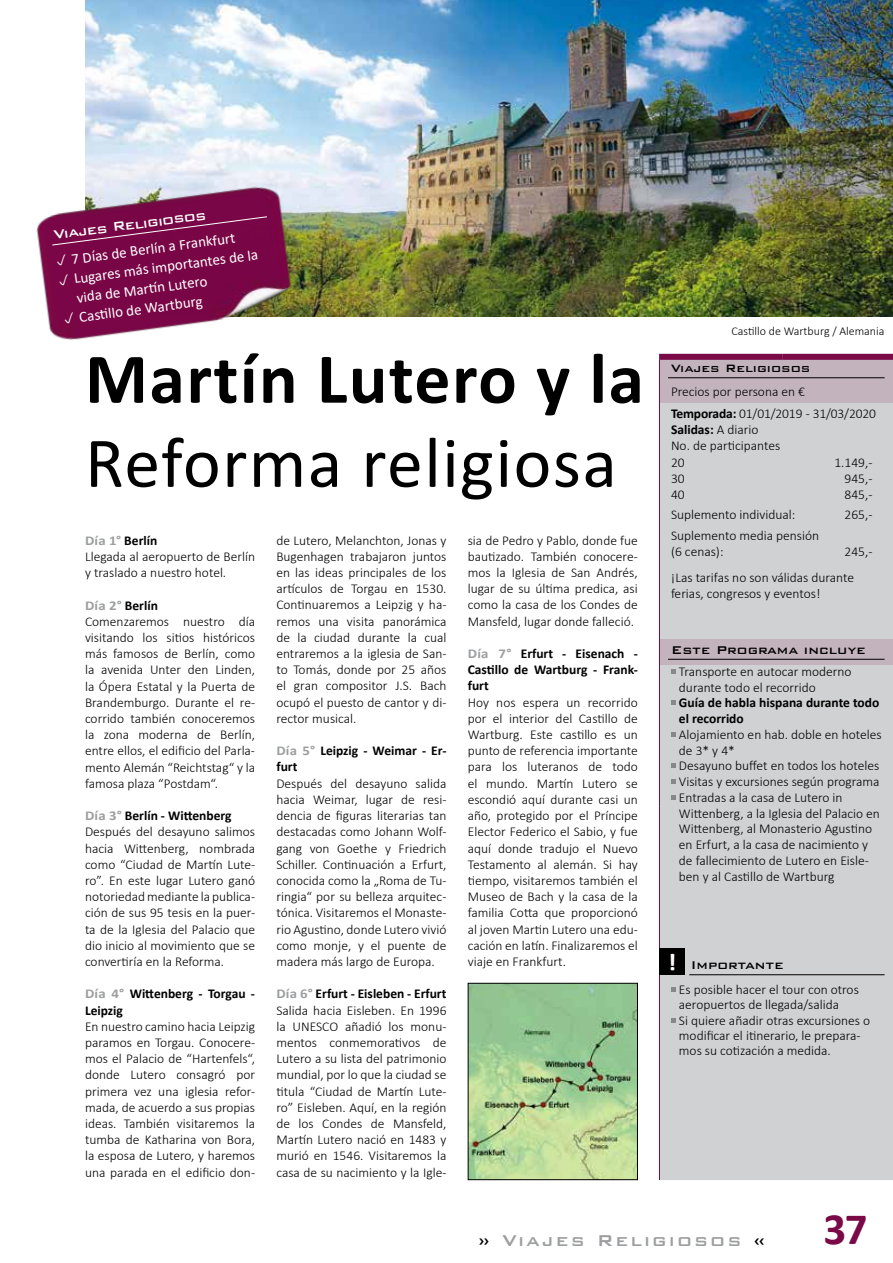
<style>
.page{position:relative;width:893px;height:1263px;background:#fff}
.page>*{position:absolute;margin:0;border:0;box-sizing:border-box;transform-origin:0 0}
.t1{font:72px "Calibri";letter-spacing:.02em;color:#000}
.t2{font:700 72px "Calibri";letter-spacing:.02em;color:#000}
.t3{font:700 45px "Calibri";color:#7a0947}
.t4{font:500 21px "Bank Gothic BT";letter-spacing:.1em;color:#9c9e9f}
.t5{font:500 16.5px "Bank Gothic BT";color:#fff}
.t6{font:15px/19.4px "Calibri";color:#fff}
.t7{font:500 15px "Bank Gothic BT";color:#000}
.t8{font:500 14.25px "Bank Gothic BT";color:#000}
.t9{font:300 13.5px/16.2px "Calibri";color:#000}
.t10{font:700 13.5px/16.2px "Calibri";color:#000}
.t11{font:300 12px "Calibri";color:#000}
.s1{font-weight:700;color:#9c9e9f}
.s2{font-weight:700}
.s3{color:#9c9e9f}
.s4{font-family:"Calibri";font-weight:700;font-size:24px;color:#fff}
.s5{color:#000}
</style>
<div class="page">
<div style="left:660px;top:403px;width:233px;height:777px;background:#d0d1d2"></div>
<div style="left:659px;top:354px;width:124px;height:6px;background:#7a0947"></div>
<div style="left:783px;top:354px;width:110px;height:6px;background:#7a0947"></div>
<hr style="left:659px;top:360px;width:1px;height:447px;background:#7a0947">
<hr style="left:659px;top:807px;width:1px;height:373px;background:#7a0947">
<div style="left:659px;top:639px;width:234px;height:25px;background:#c3b3bd"></div>
<div style="left:659px;top:359px;width:234px;height:44px;background:#c3b3bd"></div>
<img style="left:470px;top:985px;width:166px;height:193px">
<div style="left:468px;top:983px;width:170px;height:197px;border:1px solid #000"></div>
<img style="left:85px;top:0;width:808px;height:317px">
<img style="left:36px;top:173px;width:265px;height:167px">
<div style="left:51px;top:216px;width:217px;height:30px;background:#790646"></div>
<hr style="left:668px;top:377px;width:216px;height:1px;background:#000">
<hr style="left:668px;top:659px;width:216px;height:1px;background:#000">
<hr style="left:689px;top:974px;width:195px;height:1px;background:#000">
<svg style="left:671px;top:669px;width:5px;height:5px"></svg>
<svg style="left:671px;top:700px;width:5px;height:5px"></svg>
<svg style="left:671px;top:732px;width:5px;height:5px"></svg>
<svg style="left:671px;top:763px;width:5px;height:5px"></svg>
<svg style="left:671px;top:779px;width:5px;height:5px"></svg>
<svg style="left:671px;top:795px;width:5px;height:5px"></svg>
<div style="left:659px;top:948px;width:26px;height:27px;background:#000"></div>
<svg style="left:671px;top:987px;width:5px;height:5px"></svg>
<svg style="left:671px;top:1018px;width:5px;height:5px"></svg>
<svg style="left:56px;top:254px;width:11px;height:12px"></svg>
<svg style="left:59px;top:274px;width:10px;height:11px"></svg>
<svg style="left:64px;top:312px;width:11px;height:12px"></svg>
<p class="t5" style="left:53px;top:227px;width:155px;rotate:-8deg">Viajes Religiosos</p>
<p class="t6" style="left:70px;top:250px;width:187px;rotate:-8deg">7 Días de Berlín a Frankfurt<br>Lugares más importantes de la vida de Martí n Lutero<br>Casti llo de Wartburg</p>
<h1 class="t2" style="left:85px;top:328px;width:560px">Martín Lutero y la</h1>
<h1 class="t1" style="left:85px;top:413px;width:533px">Reforma religiosa</h1>
<p class="t9" style="left:85px;top:532px;width:172px"><span class="s1">Día 1°</span> <span class="s2">Berlín<br></span>Llegada al aeropuerto de Berlín y traslado a nuestro hotel.</p>
<p class="t9" style="left:85px;top:597px;width:172px"><span class="s1">Día 2°</span> <span class="s2">Berlín<br></span>Comenzaremos nuestro día visitando los sitios históricos más famosos de Berlín, como la avenida Unter den Linden, la Ópera Estatal y la Puerta de<br>Brandemburgo. Durante el re&shy;corrido también conoceremos la zona moderna de Berlín, entre ellos, el edificio del Parla&shy;mento Alemán “Reichtstag“ y la famosa plaza “Postdam“.</p>
<p class="t9" style="left:85px;top:807px;width:172px"><span class="s1">Día 3°</span> <span class="s2">Berlín - Wittenberg<br></span>Después del desayuno salimos hacia Wittenberg, nombrada como “Ciudad de Martín Lute&shy;ro”. En este lugar Lutero ganó notoriedad mediante la publica&shy;ción de sus 95 tesis en la puer&shy;ta de la Iglesia del Palacio que dio inicio al movimiento que se convertiría en la Reforma.</p>
<p class="t10" style="left:85px;top:986px;width:172px"><span class="s3">Día 4°</span> Wittenberg - Torgau -<br>Leipzig</p>
<p class="t9" style="left:85px;top:1018px;width:172px;text-align:justify">En nuestro camino hacia Leipzig paramos en Torgau. Conocere&shy;mos el Palacio de “Hartenfels“, donde Lutero consagró por primera vez una iglesia refor&shy;mada, de acuerdo a sus propias ideas. También visitaremos la tumba de Katharina von Bora, la esposa de Lutero, y haremos una parada en el edificio don-</p>
<p class="t9" style="left:276px;top:532px;width:172px;text-align:justify">de Lutero, Melanchton, Jonas y Bugenhagen trabajaron juntos en las ideas principales de los artículos de Torgau en 1530.<br>Continuaremos a Leipzig y ha&shy;remos una visita panorámica de la ciudad durante la cual entraremos a la iglesia de San&shy;to Tomás, donde por 25 años el gran compositor J.S. Bach ocupó el puesto de cantor y di&shy;rector musical.</p>
<p class="t10" style="left:276px;top:742px;width:172px"><span class="s3">Día 5°</span> Leipzig - Weimar - Er&shy;furt</p>
<p class="t9" style="left:276px;top:775px;width:172px;text-align:justify">Después del desayuno salida hacia Weimar, lugar de resi&shy;dencia de figuras literarias tan destacadas como Johann Wolf&shy;gang von Goethe y Friedrich Schiller. Continuación a Erfurt, conocida como la „Roma de Tu&shy;ringia“ por su belleza arquitec&shy;tónica. Visitaremos el Monaste&shy;rio Agustino, donde Lutero vivió como monje, y el puente de madera más largo de Europa.</p>
<p class="t9" style="left:276px;top:985px;width:172px;text-align:justify"><span class="s1">Día 6°</span> <span class="s2">Erfurt - Eisleben - Erfurt </span>Salida hacia Eisleben. En 1996 la UNESCO añadió los monu&shy;mentos conmemorativos de Lutero a su lista del patrimonio mundial, por lo que la ciudad se titula “Ciudad de Martín Lute&shy;ro” Eisleben. Aquí, en la región de los Condes de Mansfeld, Martín Lutero nació en 1483 y murió en 1546. Visitaremos la casa de su nacimiento y la Igle-</p>
<p class="t9" style="left:468px;top:532px;width:172px;text-align:justify">sia de Pedro y Pablo, donde fue bautizado. También conocere&shy;mos la Iglesia de San Andrés, lugar de su última predica, asi como la casa de los Condes de Mansfeld, lugar donde falleció.</p>
<p class="t10" style="left:468px;top:645px;width:172px;text-align:justify"><span class="s3">Día 7°</span> Erfurt - Eisenach - Castillo de Wartburg - Frank&shy;furt</p>
<p class="t9" style="left:468px;top:694px;width:172px;text-align:justify">Hoy nos espera un recorrido por el interior del Castillo de Wartburg. Este castillo es un punto de referencia importante para los luteranos de todo el mundo. Martín Lutero se escondió aquí durante casi un año, protegido por el Príncipe Elector Federico el Sabio, y fue aquí donde tradujo el Nuevo Testamento al alemán. Si hay tiempo, visitaremos también el Museo de Bach y la casa de la familia Cotta que proporcionó al joven Martin Lutero una edu&shy;cación en latín. Finalizaremos el viaje en Frankfurt.</p>
<p class="t11" style="left:731px;top:324px;width:154px">Castillo de Wartburg / Alemania</p>
<p class="t8" style="left:671px;top:361px;width:141px">Viajes Religiosos</p>
<p class="t9" style="left:671px;top:380px;width:206px;line-height:22.2px">Precios por persona en €<br><span class="s2">Temporada:</span> 01/01/2019 - 31/03/2020</p>
<p class="t9" style="left:671px;top:421px;width:111px"><span class="s2">Salidas:</span> A diario<br>No. de participantes<br>20</p>
<p class="t9" style="left:834px;top:454px;width:40px">1. 149,-</p>
<p class="t9" style="left:671px;top:470px;width:15px">30</p>
<p class="t9" style="left:845px;top:470px;width:29px">945,-</p>
<p class="t9" style="left:671px;top:486px;width:15px">40</p>
<p class="t9" style="left:845px;top:486px;width:29px">845,-</p>
<p class="t9" style="left:671px;top:507px;width:126px">Suplemento individual:</p>
<p class="t9" style="left:845px;top:507px;width:29px">265,-</p>
<p class="t9" style="left:671px;top:527px;width:150px">Suplemento media pensión (6 cenas):</p>
<p class="t9" style="left:671px;top:539px;width:203px;line-height:25.5px;text-indent:174px">245,- ¡Las tarifas no son válidas durante</p>
<p class="t9" style="left:671px;top:585px;width:151px">ferias, congresos y eventos!</p>
<p class="t7" style="left:671px;top:642px;width:196px">Este Programa incluye</p>
<p class="t9" style="left:679px;top:663px;width:174px;line-height:15.8px">Transporte en autocar moderno durante todo el recorrido</p>
<p class="t10" style="left:679px;top:695px;width:202px;line-height:15.8px">Guía de habla hispana durante todo el recorrido</p>
<p class="t9" style="left:679px;top:726px;width:204px;line-height:15.8px">Alojamiento en hab. doble en hoteles de 3* y 4*<br>Desayuno buffet en todos los hoteles<br>Visitas y excursiones según programa<br>Entradas a la casa de Lutero in<br>Wittenberg, a la Iglesia del Palacio en<br>Wittenberg, al Monasterio Agustino en Erfurt, a la casa de nacimiento y de fallecimiento de Lutero en Eisle&shy;ben y al Castillo de Wartburg</p>
<p class="t7" style="left:668px;top:957px;width:117px"><span class="s4">!</span> Importante</p>
<p class="t9" style="left:679px;top:982px;width:193px;line-height:15.3px">Es posible hacer el tour con otros aeropuertos de llegada/salida<br>Si quiere añadir otras excursiones o modificar el itinerario, le prepara&shy;mos su cotización a medida.</p>
<h3 class="t4" style="left:478px;top:1229px;width:289px"><span class="s5">»</span> Viajes Religiosos <span class="s5">«</span></h3>
<h2 class="t3" style="left:823px;top:1197px;width:46px">37</h2>
</div>
